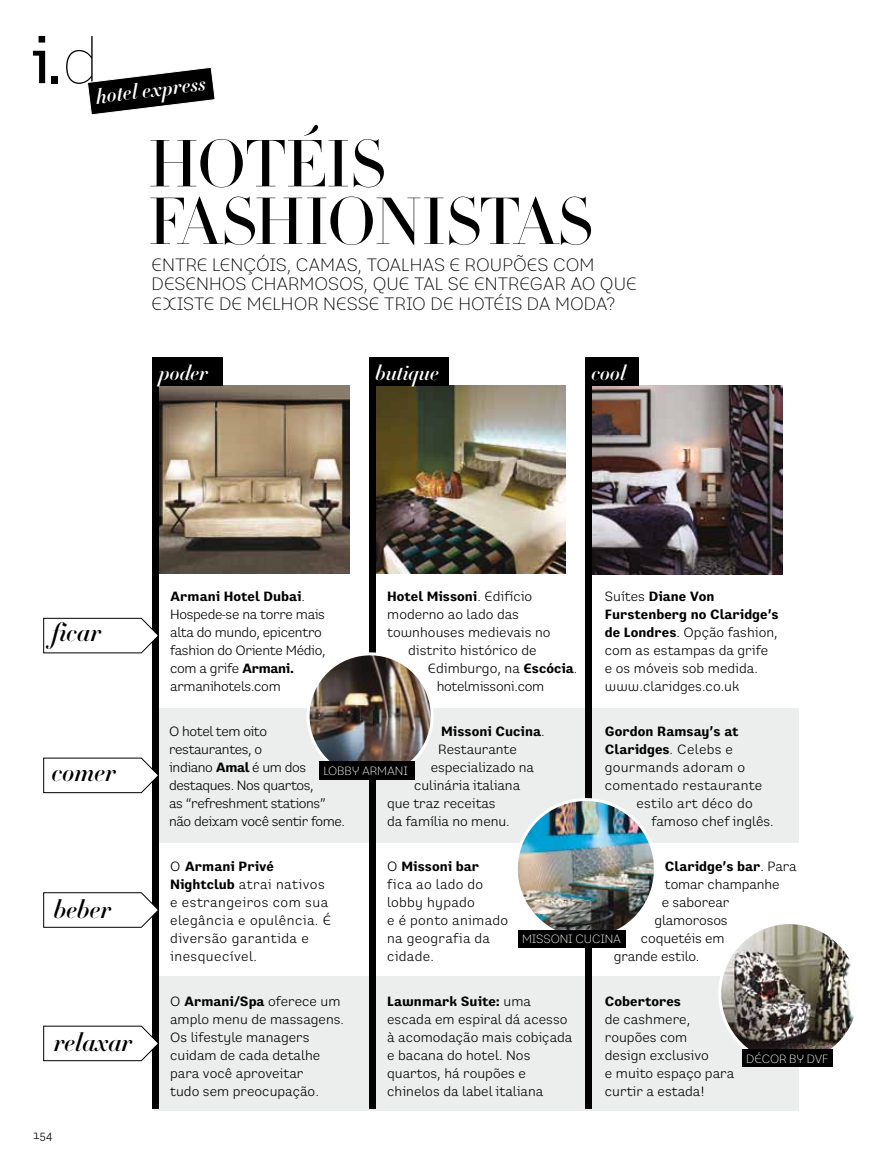
<style>
.page{position:relative;width:885px;height:1170px;background:#fff}
.page>*{position:absolute;margin:0;border:0;box-sizing:border-box;transform-origin:0 0}
.t1{font:300 65.25px/57.6px "HTF Didot L42";letter-spacing:-.01em;color:#000}
.t2{font:64.65px "Preface";color:#000}
.t3{font:300 51px/45px "HTF Didot L42";letter-spacing:-.01em;color:#000}
.t4{font:italic 700 25.5px "HTF Didot B42";color:#000}
.t5{font:italic 700 21px "HTF Didot B42";color:#fff}
.t6{font:italic 700 21px "HTF Didot B24";color:#fff}
.t7{font:300 18px/19.5px "Preface";color:#000}
.t8{font:13.5px/18px "Preface";color:#000}
.t9{font:13.5px/18px "Preface";letter-spacing:-.025em;color:#000}
.t10{font:13.5px/18px "Preface";letter-spacing:.02em;color:#000}
.t11{font:13.5px/18px "Preface";letter-spacing:-.03em;color:#000}
.t12{font:13.5px/18px "Preface";letter-spacing:.03em;color:#000}
.t13{font:700 13.5px "Preface";color:#000}
.t14{font:300 12px "Preface";letter-spacing:-.01em;color:#fff}
.t15{font:12px "Preface";color:#000}
.s1{font-weight:100;font-size:64.5px}
.s2{font-weight:700}
.s3{font-weight:400}
</style>
<div class="page">
<svg style="left:87px;top:67px;width:128px;height:48px"></svg>
<img style="left:591px;top:386px;width:191px;height:188px">
<img style="left:375px;top:385px;width:191px;height:189px">
<img style="left:159px;top:385px;width:191px;height:189px">
<div style="left:154px;top:976px;width:644px;height:134px;background:#eceded"></div>
<div style="left:157px;top:708px;width:641px;height:134px;background:#eceded"></div>
<div style="left:152px;top:357px;width:7px;height:751px;background:#000"></div>
<div style="left:369px;top:357px;width:6px;height:751px;background:#000"></div>
<div style="left:584px;top:357px;width:7px;height:751px;background:#000"></div>
<div style="left:153px;top:357px;width:69px;height:28px;background:#000"></div>
<div style="left:369px;top:357px;width:80px;height:28px;background:#000"></div>
<div style="left:585px;top:357px;width:53px;height:28px;background:#000"></div>
<svg style="left:43px;top:618px;width:115px;height:35px"></svg>
<svg style="left:43px;top:757px;width:115px;height:36px"></svg>
<svg style="left:43px;top:892px;width:115px;height:35px"></svg>
<svg style="left:43px;top:1025px;width:115px;height:35px"></svg>
<img style="left:510px;top:793px;width:151px;height:151px">
<img style="left:307px;top:648px;width:127px;height:135px">
<img style="left:722px;top:925px;width:132px;height:131px">
<div style="left:517px;top:929px;width:108px;height:18px;background:#000"></div>
<div style="left:742px;top:1048px;width:90px;height:18px;background:#000"></div>
<div style="left:319px;top:761px;width:96px;height:18px;background:#000"></div>
<h2 class="t2" style="left:30px;top:23px;width:70px">i.<span class="s1">d</span></h2>
<h3 class="t6" style="left:94px;top:84px;width:112px;rotate:-7deg">hotel express</h3>
<h1 class="t1" style="left:148px;top:135px;width:447px">HOTÉIS<br>FASHIONISTAS</h1>
<h3 class="t3" style="left:148px;top:154px;width:399px">UMA CIDADE EM<br>TRÊS ESTILOS</h3>
<h3 class="t7" style="left:152px;top:255px;width:35px">ENTRE</h3>
<h3 class="t7" style="left:152px;top:255px;width:444px;text-indent:61px">LENÇÓIS, CAMAS, TOALHAS E ROUPÕES CO M<br>DESENHOS</h3>
<h3 class="t7" style="left:251px;top:274px;width:77px">CHARMOSOS</h3>
<h3 class="t7" style="left:363px;top:274px;width:273px">, QUE TAL SE ENTREGAR AO QUE</h3>
<h3 class="t7" style="left:152px;top:294px;width:43px">EXISTE</h3>
<h3 class="t7" style="left:219px;top:294px;width:75px">DE MELHOR</h3>
<h3 class="t7" style="left:323px;top:294px;width:25px">NESSE</h3>
<h3 class="t7" style="left:384px;top:294px;width:87px">TRIO DE HOT</h3>
<h3 class="t7" style="left:493px;top:294px;width:123px">ÉIS DA MO DA?</h3>
<h3 class="t5" style="left:159px;top:356px;width:51px">poder</h3>
<h3 class="t5" style="left:375px;top:356px;width:65px">butique</h3>
<h3 class="t5" style="left:591px;top:356px;width:36px">cool</h3>
<h3 class="t4" style="left:52px;top:612px;width:51px">ficar</h3>
<h3 class="t4" style="left:52px;top:752px;width:66px">comer</h3>
<h3 class="t4" style="left:54px;top:889px;width:59px">beber</h3>
<h3 class="t4" style="left:54px;top:1022px;width:80px">relaxar</h3>
<p class="t15" style="left:33px;top:1128px;width:21px">154</p>
<p class="t9" style="left:170px;top:587px;width:157px"><span class="s2">Armani Hotel Dubai</span>.<br>Hospede-se na torre mais alta do mundo, epicentro fashion do Oriente Médio, com a grife <span class="s2">Armani. </span>armanihotels.com</p>
<p class="t13" style="left:387px;top:588px;width:147px">Hotel Missoni<span class="s3">. Edifício</span></p>
<p class="t8" style="left:604px;top:587px;width:175px">Suítes <span class="s2">Diane Von<br>Furstenberg no Claridge’s de Londres</span>. Opção fashion, com as estampas da grife e os móveis sob medida. www.claridges.co.uk</p>
<p class="t13" style="left:604px;top:723px;width:135px">Gordon Ramsay’s at</p>
<p class="t13" style="left:604px;top:741px;width:130px">Claridges<span class="s3">. Celebs e</span></p>
<p class="t10" style="left:604px;top:758px;width:142px">gourmands adoram o</p>
<p class="t10" style="left:604px;top:776px;width:159px">comentado restaurante</p>
<p class="t10" style="left:636px;top:794px;width:118px">estilo art déco do</p>
<p class="t8" style="left:651px;top:812px;width:124px">famoso chef inglês.</p>
<p class="t13" style="left:664px;top:858px;width:133px">Claridge’s bar<span class="s3">. Para</span></p>
<p class="t8" style="left:664px;top:875px;width:116px">tomar champanhe</p>
<p class="t8" style="left:661px;top:893px;width:69px">e saborear</p>
<p class="t8" style="left:654px;top:911px;width:75px">glamorosos</p>
<p class="t8" style="left:640px;top:929px;width:85px">coquetéis em</p>
<p class="t8" style="left:613px;top:947px;width:87px">grande estilo.</p>
<p class="t13" style="left:604px;top:993px;width:78px">Cobertores</p>
<p class="t8" style="left:604px;top:1010px;width:131px">de cashmere, roupões com<br>design exclusivo<br>e muito espaço para curtir a estada!</p>
<p class="t8" style="left:387px;top:605px;width:133px">moderno ao lado das</p>
<p class="t8" style="left:387px;top:623px;width:165px">townhouses medievais no</p>
<p class="t8" style="left:408px;top:641px;width:130px">distrito histórico de</p>
<p class="t8" style="left:427px;top:659px;width:151px">Edimburgo, na <span class="s2">Escócia</span>.</p>
<p class="t9" style="left:436px;top:677px;width:109px">hotelmissoni.com</p>
<p class="t11" style="left:169px;top:722px;width:177px">O hotel tem oito restaurantes, o<br>indiano <span class="s2">Amal</span> é um dos destaques. Nos quartos,<br>as “refreshment stations” não deixam você sentir fome.</p>
<p class="t13" style="left:441px;top:723px;width:105px">Missoni Cucina<span class="s3">.</span></p>
<p class="t8" style="left:438px;top:740px;width:80px">Restaurante</p>
<p class="t8" style="left:430px;top:758px;width:105px">especializado na</p>
<p class="t8" style="left:414px;top:776px;width:107px">culinária italiana</p>
<p class="t8" style="left:387px;top:794px;width:110px">que traz receitas</p>
<p class="t8" style="left:387px;top:812px;width:124px">da família no menu.</p>
<p class="t14" style="left:323px;top:764px;width:8px">LOBB</p>
<p class="t14" style="left:352px;top:764px;width:58px">Y ARMANI</p>
<p class="t12" style="left:170px;top:857px;width:163px">O <span class="s2">Armani Privé<br>Nightclub</span> atrai nativos e estrangeiros com sua elegância e opulência. É diversão garantida e inesquecível.</p>
<p class="t10" style="left:387px;top:857px;width:122px">O <span class="s2">Missoni bar<br></span>fica ao lado do lobby hypado<br>e é ponto animado na geografia da cidade.</p>
<p class="t8" style="left:170px;top:992px;width:175px">O <span class="s2">Armani/Spa</span> oferece um amplo menu de massagens.<br>Os lifestyle managers cuidam de cada detalhe para você aproveitar<br>tudo sem preocupação.</p>
<p class="t8" style="left:387px;top:992px;width:187px"><span class="s2">Lawnmark Suite:</span> uma escada em espiral dá acesso à acomodação mais cobiçada e bacana do hotel. Nos quartos, há roupões e chinelos da label italiana</p>
<p class="t14" style="left:522px;top:932px;width:23px">MISSO</p>
<p class="t14" style="left:559px;top:932px;width:63px">NI CUCINA</p>
<p class="t14" style="left:746px;top:1051px;width:25px">DÉCOR</p>
<p class="t14" style="left:789px;top:1051px;width:39px">BY DVF</p>
</div>
